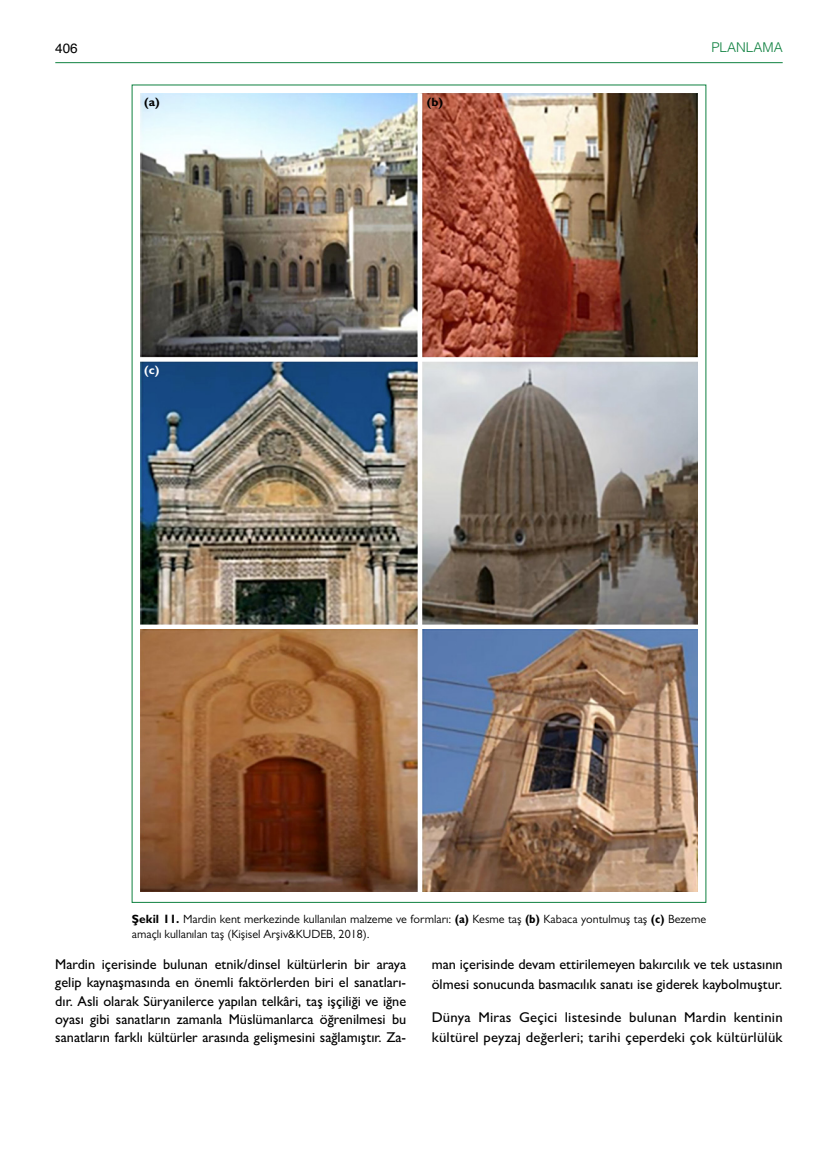
<style>
.page{position:relative;width:838px;height:1170px;background:#fff}
.page>*{position:absolute;margin:0;border:0;box-sizing:border-box;transform-origin:0 0}
.t1{font:500 14.25px/18.3px "Gill Sans MT Pro";color:#000}
.t2{font:300 13.5px "Helvetica";color:#0f8140}
.t3{font:13.5px "Helvetica";color:#000}
.t4{font:12px/15.3px "Gill Sans MT Pro";color:#000}
.t5{font:700 12px "Gill Sans MT Pro";color:#000}
.t6{font:700 12px "Gill Sans MT Pro";color:#fff}
.s1{font-weight:700}
.s2{font-weight:700;font-stretch:condensed}
</style>
<div class="page">
<hr style="left:55px;top:62px;width:727px;height:1px;background:#0f8140">
<img style="left:140px;top:93px;width:557px;height:798px">
<hr style="left:418px;top:93px;width:4px;height:799px;background:#fff">
<svg style="left:140px;top:357px;width:558px;height:4px"></svg>
<div style="left:140px;top:624px;width:558px;height:5px;background:#fff"></div>
<p class="t3" style="left:55px;top:37px;width:24px">406</p>
<p class="t2" style="left:711px;top:36px;width:73px">PLANLAMA</p>
<p class="t5" style="left:144px;top:94px;width:17px">(a)</p>
<p class="t5" style="left:427px;top:94px;width:18px">(b)</p>
<p class="t6" style="left:144px;top:363px;width:17px">(c)</p>
<p class="t4" style="left:132px;top:910px;width:576px"><span class="s1">Şekil 11.</span> Mardin kent merkezinde kullanılan malzeme ve formları: <span class="s2">(a)</span> Kesme taş <span class="s2">(b)</span> Kabaca yontulmuş taş <span class="s2">(c)</span> Bezeme amaçlı kullanılan taş (Kişisel Arşiv&amp;KUDEB, 2018).</p>
<p class="t1" style="left:55px;top:954px;width:352px;text-align:justify">Mardin içerisinde bulunan etnik/dinsel kültürlerin bir araya gelip kaynaşmasında en önemli faktörlerden biri el sanatları&shy;dır. Asli olarak Süryanilerce yapılan telkâri, taş işçiliği ve iğne oyası gibi sanatların zamanla Müslümanlarca öğrenilmesi bu sanatların farklı kültürler arasında gelişmesini sağlamıştır. Za-</p>
<p class="t1" style="left:432px;top:953px;width:352px;line-height:20.1px">man içerisinde devam ettirilemeyen bakırcılık ve tek ustasının ölmesi sonucunda basmacılık sanatı ise giderek kaybolmuştur.</p>
<p class="t1" style="left:432px;top:1007px;width:352px;line-height:20.1px">Dünya Miras Geçici listesinde bulunan Mardin kentinin kültürel peyzaj değerleri; tarihi çeperdeki çok kültürlülük</p>
</div>
